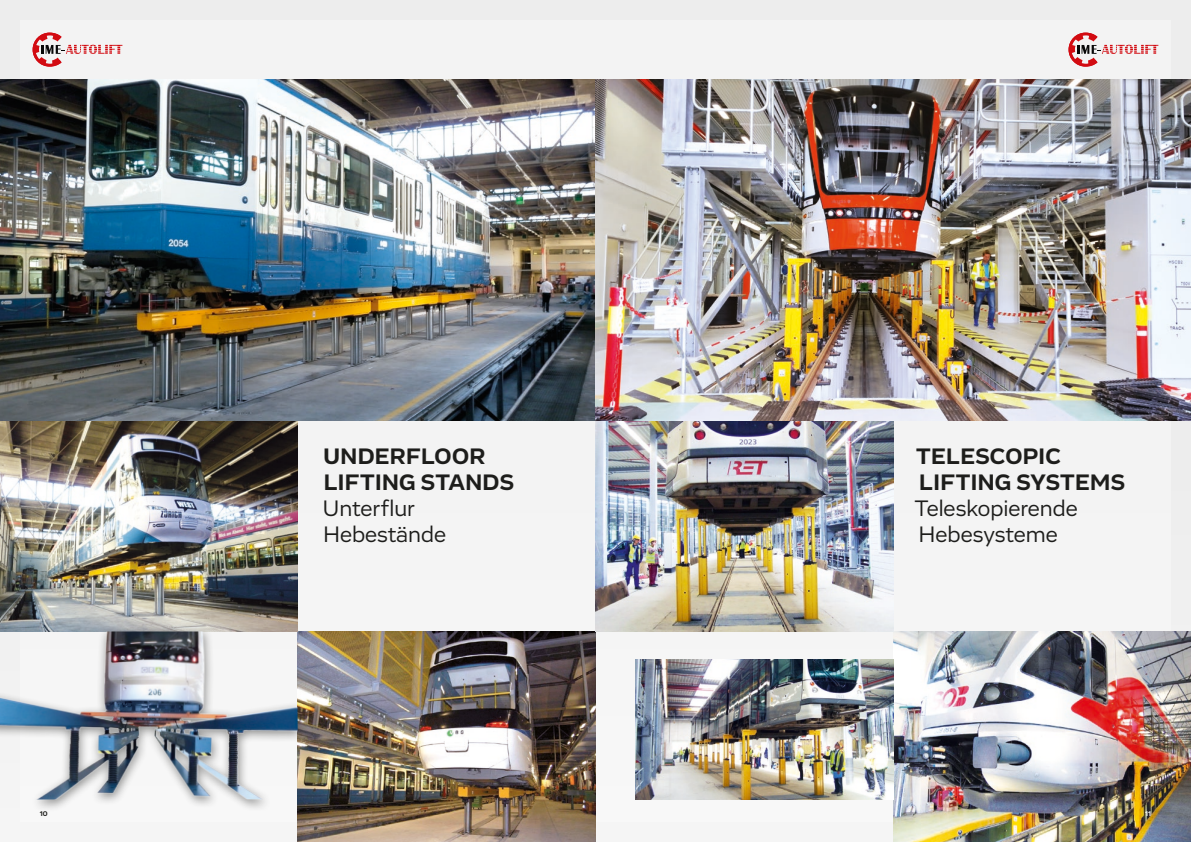
<style>
.page{position:relative;width:1191px;height:842px;background:#fff}
.page>*{position:absolute;margin:0;border:0;box-sizing:border-box;transform-origin:0 0}
.t1{font:700 23px/26px "Vito";letter-spacing:.015em;color:#1d1d1b}
.t2{font:23px/26px "Vito";color:#1d1d1b}
.t3{font:700 7px "Vito";color:#1d1d1b}
.t4{font:700 7px "Vito";color:#fff}
</style>
<div class="page">
<div style="left:0;top:0;width:1191px;height:444px;background:#f3f3f3"></div>
<div style="left:0;top:444px;width:1191px;height:398px;background:#f4f4f4"></div>
<svg style="left:33px;top:33px;width:89px;height:34px"></svg>
<svg style="left:1068px;top:33px;width:90px;height:34px"></svg>
<img style="left:893px;top:631px;width:298px;height:211px">
<img style="left:298px;top:631px;width:297px;height:211px">
<img style="left:0;top:421px;width:298px;height:204px">
<img style="left:595px;top:421px;width:298px;height:210px">
<img style="left:0;top:79px;width:595px;height:342px">
<img style="left:595px;top:79px;width:596px;height:342px">
<img style="left:635px;top:659px;width:258px;height:140px">
<div style="left:0;top:625px;width:307px;height:187px;background:#1d1d1b;opacity:.5"></div>
<p class="t1" style="left:323px;top:443px;width:192px">UNDERFLOOR<br>LIFTING STANDS</p>
<p class="t2" style="left:323px;top:495px;width:125px">Unterflur<br>Hebestände</p>
<p class="t1" style="left:916px;top:443px;width:210px">TELESCOPIC<br>LIFTING SYSTEMS</p>
<p class="t2" style="left:914px;top:495px;width:165px">Teleskopierende<br>Hebesysteme</p>
<p class="t3" style="left:40px;top:809px;width:9px">10</p>
<p class="t4" style="left:1145px;top:809px;width:8px">11</p>
</div>
